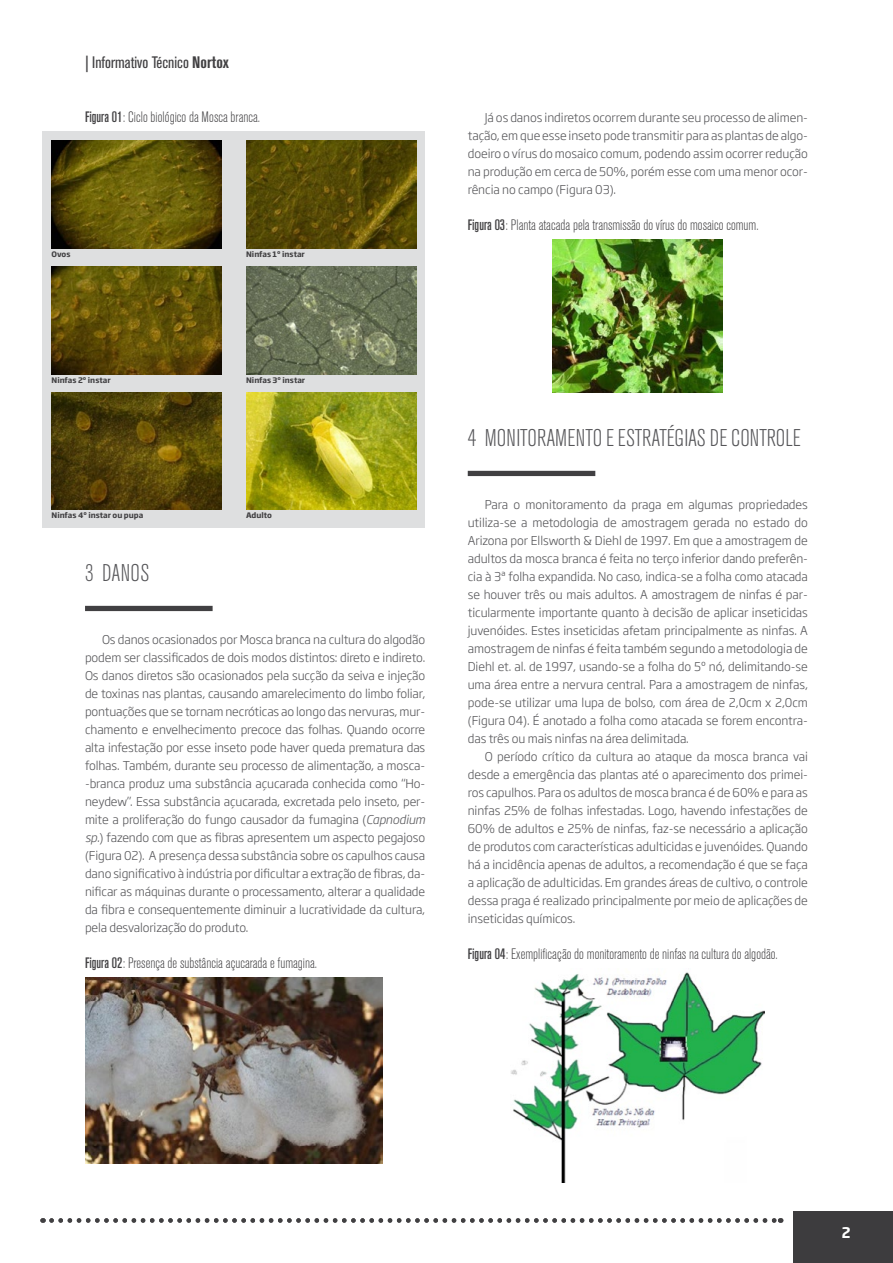
<style>
.page{position:relative;width:893px;height:1263px;background:#fff}
.page>*{position:absolute;margin:0;border:0;box-sizing:border-box;transform-origin:0 0}
.t1{font:300 condensed 24px "Akzidenz Grotesk Std";letter-spacing:.005em;color:#565659}
.t2{font:condensed 16.5px "Akzidenz Grotesk Std";color:#414042}
.t3{font:300 condensed 15px "Akzidenz Grotesk Std";color:#414042}
.t4{font:700 14.4px "Soho Gothic Pro";color:#fff;scale:.93 1}
.t5{font:300 12px/18px "Soho Gothic Pro";letter-spacing:-.005em;color:#565659;text-align:justify}
.t6{font:700 7.5px "Soho Gothic Pro";color:#414042}
.s1{font-weight:700}
.s2{font-weight:500}
.s3{font-style:italic}
</style>
<div class="page">
<div style="left:793px;top:1211px;width:100px;height:52px;background:#3d3c3e"></div>
<svg style="left:52px;top:1218px;width:729px;height:5px"></svg>
<div style="left:43px;top:131px;width:382px;height:396px;background:#dedfe0"></div>
<div style="left:85px;top:606px;width:128px;height:5px;background:#414042"></div>
<div style="left:468px;top:471px;width:127px;height:5px;background:#414042"></div>
<img style="left:246px;top:140px;width:170px;height:108px">
<img style="left:52px;top:140px;width:170px;height:108px">
<img style="left:246px;top:266px;width:170px;height:108px">
<img style="left:52px;top:266px;width:170px;height:108px">
<img style="left:246px;top:392px;width:170px;height:117px">
<img style="left:52px;top:392px;width:170px;height:117px">
<img style="left:85px;top:977px;width:298px;height:186px">
<img style="left:553px;top:239px;width:170px;height:153px">
<img style="left:511px;top:972px;width:253px;height:210px">
<h2 class="t2" style="left:85px;top:53px;width:146px">| Informativo Técnico <span class="s1">Nortox</span></h2>
<p class="t3" style="left:85px;top:109px;width:176px"><span class="s2">Figura 01</span>: Ciclo biológico da Mosca branca.</p>
<p class="t6" style="left:52px;top:249px;width:20px">Ovos</p>
<p class="t6" style="left:246px;top:249px;width:60px">Ninfas 1º instar</p>
<p class="t5" style="left:468px;top:108px;width:342px;text-indent:17px">Já os danos indiretos ocorrem durante seu processo de alimen&shy;tação, em que esse inseto pode transmitir para as plantas de algo&shy;doeiro o vírus do mosaico comum, podendo assim ocorrer redução na produção em cerca de 50%, porém esse com uma menor ocor&shy;rência no campo (Figura 03).</p>
<p class="t3" style="left:468px;top:217px;width:292px"><span class="s2">Figura 03</span>: Planta atacada pela transmissão do vírus do mosaico comum.</p>
<p class="t6" style="left:52px;top:375px;width:61px">Ninfas 2º instar</p>
<p class="t6" style="left:52px;top:510px;width:93px">Ninfas 4º instar ou pupa</p>
<h1 class="t1" style="left:85px;top:560px;width:66px">3 DANOS</h1>
<p class="t6" style="left:246px;top:375px;width:61px">Ninfas 3º instar</p>
<p class="t6" style="left:246px;top:510px;width:27px">Adulto</p>
<p class="t5" style="left:85px;top:630px;width:342px;text-indent:17px">Os danos ocasionados por Mosca branca na cultura do algodão podem ser classificados de dois modos distintos: direto e indireto.<br>Os danos diretos são ocasionados pela sucção da seiva e injeção de toxinas nas plantas, causando amarelecimento do limbo foliar, pontuações que se tornam necróticas ao longo das nervuras, mur&shy;chamento e envelhecimento precoce das folhas. Quando ocorre alta infestação por esse inseto pode haver queda prematura das folhas. Também, durante seu processo de alimentação, a mosca--branca produz uma substância açucarada conhecida como “Ho&shy;neydew”. Essa substância açucarada, excretada pelo inseto, per&shy;mite a proliferação do fungo causador da fumagina (<span class="s3">Capnodium sp.</span>) fazendo com que as fibras apresentem um aspecto pegajoso (Figura 02). A presença dessa substância sobre os capulhos causa dano significativo à indústria por dificultar a extração de fibras, da&shy;nificar as máquinas durante o processamento, alterar a qualidade da fibra e consequentemente diminuir a lucratividade da cultura, pela desvalorização do produto.</p>
<p class="t3" style="left:85px;top:955px;width:233px"><span class="s2">Figura 02</span>: Presença de substância açucarada e fumagina.</p>
<h1 class="t1" style="left:468px;top:425px;width:334px">4 MONITORAMENTO E ESTRATÉGIAS DE CONTROLE</h1>
<p class="t5" style="left:468px;top:495px;width:342px;text-indent:17px">Para o monitoramento da praga em algumas propriedades utiliza-se a metodologia de amostragem gerada no estado do Arizona por Ellsworth &amp; Diehl de 1997. Em que a amostragem de adultos da mosca branca é feita no terço inferior dando preferên&shy;cia à 3ª folha expandida. No caso, indica-se a folha como atacada se houver três ou mais adultos. A amostragem de ninfas é par&shy;ticularmente importante quanto à decisão de aplicar inseticidas juvenóides. Estes inseticidas afetam principalmente as ninfas. A amostragem de ninfas é feita também segundo a metodologia de Diehl et. al. de 1997, usando-se a folha do 5º nó, delimitando-se uma área entre a nervura central. Para a amostragem de ninfas, pode-se utilizar uma lupa de bolso, com área de 2,0cm x 2,0cm (Figura 04). É anotado a folha como atacada se forem encontra&shy;das três ou mais ninfas na área delimitada.</p>
<p class="t5" style="left:468px;top:747px;width:342px;text-indent:17px">O período crítico da cultura ao ataque da mosca branca vai desde a emergência das plantas até o aparecimento dos primei&shy;ros capulhos. Para os adultos de mosca branca é de 60% e para as ninfas 25% de folhas infestadas. Logo, havendo infestações de 60% de adultos e 25% de ninfas, faz-se necessário a aplicação de produtos com características adulticidas e juvenóides. Quando há a incidência apenas de adultos, a recomendação é que se faça a aplicação de adulticidas. Em grandes áreas de cultivo, o controle dessa praga é realizado principalmente por meio de aplicações de inseticidas químicos.</p>
<p class="t3" style="left:468px;top:946px;width:312px"><span class="s2">Figura 04</span>: Exemplificação do monitoramento de ninfas na cultura do algodão.</p>
<p class="t4" style="left:842px;top:1222px;width:11px">2</p>
</div>
